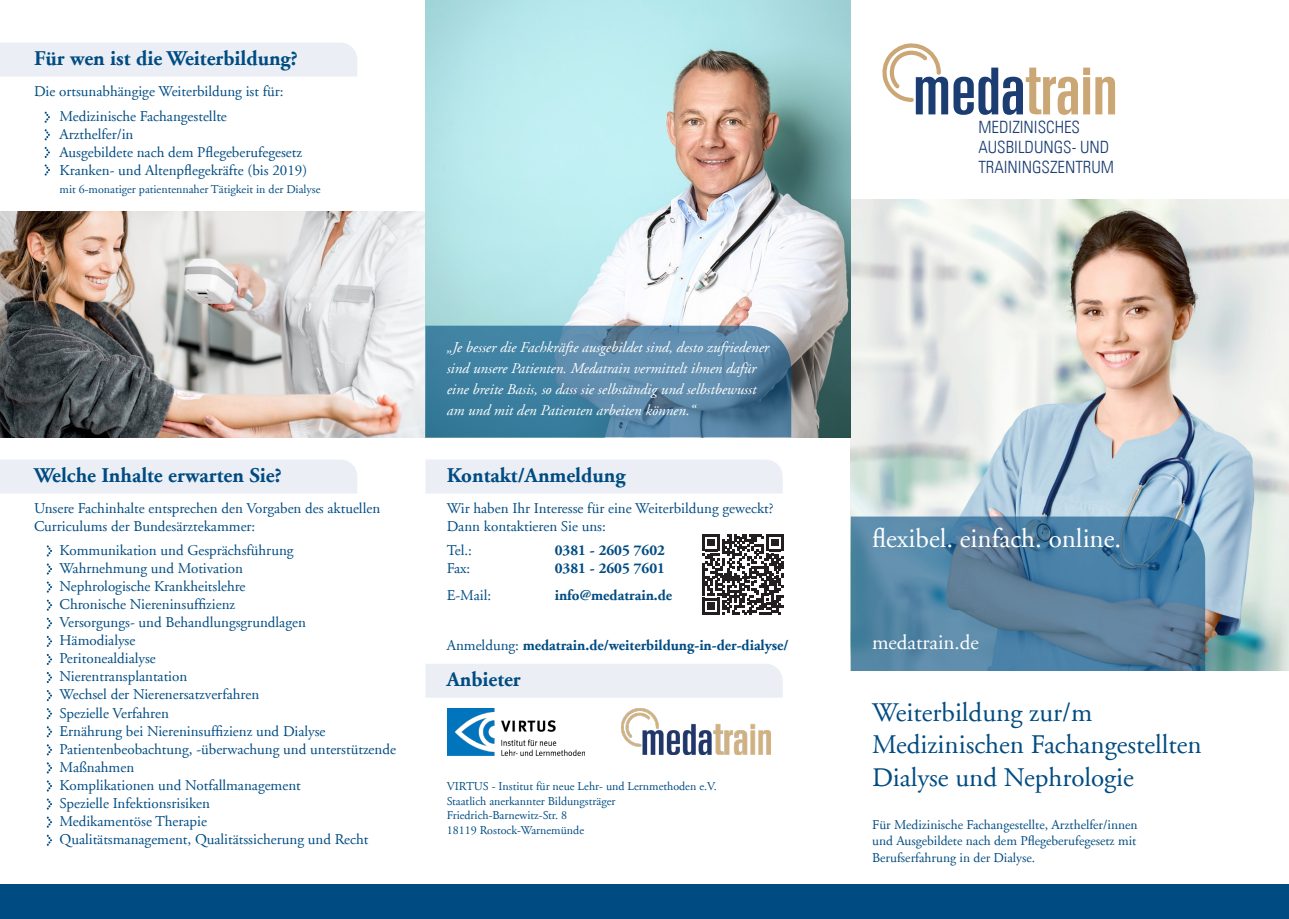
<style>
.page{position:relative;width:1289px;height:919px;background:#fff}
.page>*{position:absolute;margin:0;border:0;box-sizing:border-box;transform-origin:0 0}
.t1{font:27px "Adobe Garamond";color:#004c82}
.t2{font:27px "Adobe Garamond";color:#fff}
.t3{font:700 21px "Adobe Garamond";color:#004c82}
.t4{font:21px "Adobe Garamond";color:#fff}
.t5{font:300 condensed 16.95px/20.4px "Univers LT";color:#1b3d72}
.t6{font:15px/18px "Adobe Garamond";color:#004c82}
.t7{font:italic 15px/21px "Adobe Garamond";color:#fff}
.t8{font:700 15px "Adobe Garamond";color:#004c82}
.t9{font:13.5px "Adobe Garamond";color:#004c82}
.t10{font:12px "Adobe Garamond";color:#004c82}
.s1{font-weight:400}
</style>
<div class="page">
<img style="left:850px;top:200px;width:438px;height:470px">
<svg style="left:850px;top:516px;width:355px;height:155px;background:#5381a1"></svg>
<div style="left:0;top:43px;width:357px;height:34px;background:#ebeff5"></div>
<svg style="left:1083px;top:68px;width:32px;height:46px"></svg>
<svg style="left:882px;top:43px;width:195px;height:72px"></svg>
<div style="left:0;top:459px;width:357px;height:34px;background:#ebeff5"></div>
<img style="left:0;top:212px;width:425px;height:225px">
<svg style="left:47px;top:545px;width:5px;height:11px"></svg>
<svg style="left:47px;top:563px;width:5px;height:11px"></svg>
<svg style="left:47px;top:581px;width:5px;height:11px"></svg>
<svg style="left:47px;top:599px;width:5px;height:11px"></svg>
<svg style="left:47px;top:617px;width:5px;height:11px"></svg>
<svg style="left:47px;top:635px;width:5px;height:11px"></svg>
<svg style="left:47px;top:654px;width:5px;height:11px"></svg>
<svg style="left:47px;top:672px;width:5px;height:11px"></svg>
<svg style="left:47px;top:690px;width:5px;height:11px"></svg>
<svg style="left:47px;top:708px;width:5px;height:11px"></svg>
<svg style="left:45px;top:112px;width:5px;height:11px"></svg>
<svg style="left:45px;top:147px;width:5px;height:11px"></svg>
<div style="left:425px;top:459px;width:357px;height:34px;background:#ebeff5"></div>
<img style="left:425px;top:0;width:425px;height:437px">
<svg style="left:425px;top:325px;width:366px;height:112px;background:#4f84a3"></svg>
<img style="left:447px;top:708px;width:137px;height:47px">
<div style="left:0;top:884px;width:1288px;height:34px;background:#004c82"></div>
<img style="left:621px;top:708px;width:149px;height:46px">
<div style="left:425px;top:664px;width:357px;height:33px;background:#ebeff5"></div>
<svg style="left:47px;top:726px;width:5px;height:11px"></svg>
<svg style="left:47px;top:744px;width:5px;height:11px"></svg>
<svg style="left:47px;top:762px;width:5px;height:11px"></svg>
<svg style="left:47px;top:780px;width:5px;height:11px"></svg>
<svg style="left:47px;top:798px;width:5px;height:11px"></svg>
<svg style="left:47px;top:816px;width:5px;height:11px"></svg>
<svg style="left:47px;top:834px;width:5px;height:11px"></svg>
<svg style="left:45px;top:129px;width:5px;height:11px"></svg>
<svg style="left:45px;top:164px;width:5px;height:11px"></svg>
<svg style="left:702px;top:534px;width:81px;height:81px"></svg>
<p class="t3" style="left:34px;top:47px;width:265px">Für wen ist die Weiterbildung?</p>
<p class="t6" style="left:34px;top:82px;width:251px">Die ortsunabhängige Weiterbildung ist für:</p>
<p class="t6" style="left:60px;top:108px;width:169px">Medizinische Fachangestellte</p>
<p class="t6" style="left:60px;top:126px;width:75px">Arzthelfer/in</p>
<p class="t6" style="left:60px;top:144px;width:244px">Ausgebildete nach dem Pflegeberufegesetz</p>
<p class="t6" style="left:60px;top:162px;width:249px">Kranken- und Altenpflegekräfte (bis 2019)</p>
<p class="t10" style="left:60px;top:183px;width:262px">mit 6-monatiger patientennaher Tätigkeit in der Dialyse</p>
<p class="t7" style="left:446px;top:337px;width:324px">„Je besser die Fachkräfte ausgebildet sind, desto zufriedener sind unsere Patienten. Medatrain vermittelt ihnen dafür eine breite Basis, so dass sie selbständig und selbstbewusst am und mit den Patienten arbeiten können.“</p>
<p class="t3" style="left:34px;top:463px;width:249px">Welche Inhalte erwarten Sie?</p>
<p class="t3" style="left:446px;top:463px;width:180px">Kontakt/Anmeldung</p>
<p class="t6" style="left:34px;top:499px;width:348px">Unsere Fachinhalte entsprechen den Vorgaben des aktuellen</p>
<p class="t6" style="left:34px;top:517px;width:223px">Curriculums der Bundesärztekammer:</p>
<p class="t6" style="left:446px;top:499px;width:328px">Wir haben Ihr Interesse für eine Weiterbildung geweckt?</p>
<p class="t6" style="left:446px;top:517px;width:161px">Dann kontaktieren Sie uns:</p>
<p class="t6" style="left:60px;top:542px;width:235px">Kommunikation und Gesprächsführung</p>
<p class="t6" style="left:60px;top:560px;width:185px">Wahrnehmung und Motivation</p>
<p class="t6" style="left:60px;top:578px;width:187px">Nephrologische Krankheitslehre</p>
<p class="t6" style="left:60px;top:596px;width:177px">Chronische Niereninsuffizienz</p>
<p class="t6" style="left:60px;top:614px;width:248px">Versorgungs- und Behandlungsgrundlagen</p>
<p class="t6" style="left:60px;top:632px;width:77px">Hämodialyse</p>
<p class="t6" style="left:60px;top:650px;width:98px">Peritonealdialyse</p>
<p class="t6" style="left:60px;top:668px;width:129px">Nierentransplantation</p>
<p class="t6" style="left:60px;top:686px;width:201px">Wechsel der Nierenersatzverfahren</p>
<p class="t6" style="left:60px;top:704px;width:111px">Spezielle Verfahren</p>
<p class="t6" style="left:60px;top:722px;width:267px">Ernährung bei Niereninsuffizienz und Dialyse</p>
<p class="t6" style="left:60px;top:740px;width:338px">Patientenbeobachtung, -überwachung und unterstützende<br>Maßnahmen</p>
<p class="t6" style="left:60px;top:776px;width:243px">Komplikationen und Notfallmanagement</p>
<p class="t6" style="left:60px;top:794px;width:152px">Spezielle Infektionsrisiken</p>
<p class="t6" style="left:60px;top:812px;width:149px">Medikamentöse Therapie</p>
<p class="t6" style="left:60px;top:830px;width:310px">Qualitätsmanagement, Qualitätssicherung und Recht</p>
<p class="t6" style="left:446px;top:542px;width:27px">Tel.:</p>
<p class="t8" style="left:554px;top:542px;width:112px">0381 - 2605 7602</p>
<p class="t6" style="left:446px;top:560px;width:25px">Fax:</p>
<p class="t8" style="left:554px;top:560px;width:112px">0381 - 2605 7601</p>
<p class="t6" style="left:446px;top:587px;width:46px">E-Mail:</p>
<p class="t8" style="left:554px;top:587px;width:119px">info@medatrain.de</p>
<p class="t8" style="left:446px;top:636px;width:343px"><span class="s1">Anmeldung:</span> medatrain.de/weiterbildung-in-der-dialyse/</p>
<p class="t3" style="left:446px;top:667px;width:76px">Anbieter</p>
<p class="t10" style="left:446px;top:780px;width:271px">VIRTUS - Institut für neue Lehr- und Lernmethoden e.V.</p>
<p class="t10" style="left:446px;top:794px;width:170px">Staatlich anerkannter Bildungsträger</p>
<p class="t10" style="left:446px;top:809px;width:122px">Friedrich-Barnewitz-Str. 8</p>
<p class="t10" style="left:446px;top:823px;width:139px">18119 Rostock-Warnemünde</p>
<p class="t5" style="left:978px;top:116px;width:137px">MEDIZINISCHES<br>AUSBILDUNGS- UND<br>TRAININGSZENTRUM</p>
<p class="t2" style="left:872px;top:523px;width:251px">flexibel. einfach. online.</p>
<p class="t4" style="left:872px;top:630px;width:108px">medatrain.de</p>
<p class="t1" style="left:872px;top:698px;width:222px">Weiterbildung zur/m</p>
<p class="t1" style="left:872px;top:730px;width:331px">Medizinischen Fachangestellten</p>
<p class="t1" style="left:872px;top:762px;width:263px">Dialyse und Nephrologie</p>
<p class="t9" style="left:872px;top:817px;width:267px">Für Medizinische Fachangestellte, Arzthelfer/innen</p>
<p class="t9" style="left:872px;top:833px;width:266px">und Ausgebildete nach dem Pflegeberufegesetz mit</p>
<p class="t9" style="left:872px;top:850px;width:165px">Berufserfahrung in der Dialyse.</p>
</div>
